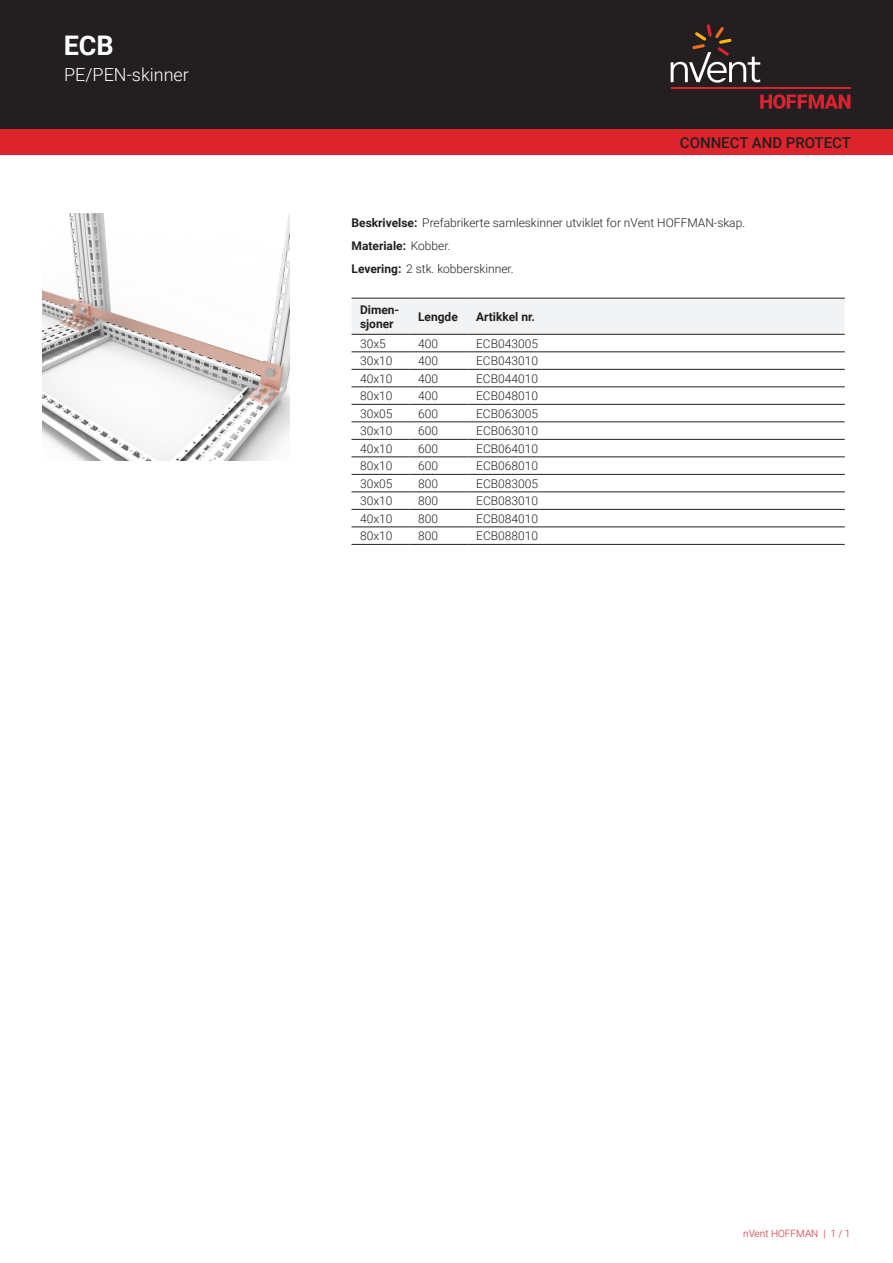
<style>
.page{position:relative;width:893px;height:1263px;background:#fff}
.page>*{position:absolute;margin:0;border:0;box-sizing:border-box;transform-origin:0 0}
.t1{font:700 27px "Roboto";color:#fff}
.t2{font:300 18px "Roboto";color:#fff}
.t3{font:500 15px "Roboto";color:#231f20}
.t4{font:300 12px/23px "Roboto";color:#231f20}
.t5{font:700 12px/14.4px "Roboto";color:#231f20}
.t6{font:300 10.05px "Roboto";color:#de252e}
.s1{font-weight:700}
</style>
<div class="page">
<div style="left:0;top:0;width:893px;height:129px;background:#231f20"></div>
<svg style="left:760px;top:94px;width:90px;height:15px"></svg>
<hr style="left:671px;top:88px;width:179px;height:1px;background:#db2230">
<svg style="left:671px;top:24px;width:89px;height:59px"></svg>
<div style="left:0;top:129px;width:893px;height:26px;background:#de252e"></div>
<div style="left:351px;top:299px;width:494px;height:35px;background:#f2f3f4"></div>
<hr style="left:351px;top:298px;width:59px;height:1px;background:#231f20">
<hr style="left:410px;top:298px;width:58px;height:1px;background:#231f20">
<hr style="left:468px;top:298px;width:377px;height:1px;background:#231f20">
<hr style="left:351px;top:352px;width:59px;height:1px;background:#231f20">
<hr style="left:410px;top:352px;width:58px;height:1px;background:#231f20">
<hr style="left:468px;top:352px;width:377px;height:1px;background:#231f20">
<hr style="left:351px;top:369px;width:59px;height:1px;background:#231f20">
<hr style="left:410px;top:369px;width:58px;height:1px;background:#231f20">
<hr style="left:468px;top:369px;width:377px;height:1px;background:#231f20">
<hr style="left:351px;top:387px;width:59px;height:1px;background:#231f20">
<hr style="left:410px;top:387px;width:58px;height:1px;background:#231f20">
<hr style="left:468px;top:387px;width:377px;height:1px;background:#231f20">
<hr style="left:351px;top:404px;width:59px;height:1px;background:#231f20">
<hr style="left:410px;top:404px;width:58px;height:1px;background:#231f20">
<hr style="left:468px;top:404px;width:377px;height:1px;background:#231f20">
<hr style="left:351px;top:422px;width:59px;height:1px;background:#231f20">
<hr style="left:410px;top:422px;width:58px;height:1px;background:#231f20">
<hr style="left:468px;top:422px;width:377px;height:1px;background:#231f20">
<hr style="left:351px;top:439px;width:59px;height:1px;background:#231f20">
<hr style="left:410px;top:439px;width:58px;height:1px;background:#231f20">
<hr style="left:468px;top:439px;width:377px;height:1px;background:#231f20">
<hr style="left:351px;top:457px;width:59px;height:1px;background:#231f20">
<hr style="left:410px;top:457px;width:58px;height:1px;background:#231f20">
<hr style="left:468px;top:457px;width:377px;height:1px;background:#231f20">
<hr style="left:351px;top:474px;width:59px;height:1px;background:#231f20">
<hr style="left:410px;top:474px;width:58px;height:1px;background:#231f20">
<hr style="left:468px;top:474px;width:377px;height:1px;background:#231f20">
<hr style="left:351px;top:492px;width:59px;height:1px;background:#231f20">
<hr style="left:410px;top:492px;width:58px;height:1px;background:#231f20">
<hr style="left:468px;top:492px;width:377px;height:1px;background:#231f20">
<hr style="left:351px;top:509px;width:59px;height:1px;background:#231f20">
<hr style="left:410px;top:509px;width:58px;height:1px;background:#231f20">
<hr style="left:468px;top:509px;width:377px;height:1px;background:#231f20">
<hr style="left:351px;top:527px;width:59px;height:1px;background:#231f20">
<hr style="left:410px;top:527px;width:58px;height:1px;background:#231f20">
<hr style="left:468px;top:527px;width:377px;height:1px;background:#231f20">
<hr style="left:351px;top:544px;width:59px;height:1px;background:#231f20">
<hr style="left:410px;top:544px;width:58px;height:1px;background:#231f20">
<hr style="left:468px;top:544px;width:377px;height:1px;background:#231f20">
<hr style="left:351px;top:334px;width:59px;height:1px;background:#231f20">
<hr style="left:410px;top:334px;width:58px;height:1px;background:#231f20">
<hr style="left:468px;top:334px;width:377px;height:1px;background:#231f20">
<img style="left:43px;top:213px;width:246px;height:247px">
<h1 class="t1" style="left:64px;top:27px;width:52px">ECB</h1>
<h2 class="t2" style="left:64px;top:62px;width:126px">PE/PEN-skinner</h2>
<p class="t3" style="left:680px;top:132px;width:173px">CONNECT AND PROTECT</p>
<p class="t4" style="left:351px;top:211px;width:395px"><span class="s1">Beskrivelse:</span> Prefabrikerte samleskinner utviklet for nVent HOFFMAN-skap.<br><span class="s1">Materiale:</span> Kobber.<br><span class="s1">Levering:</span> 2 stk. kobberskinner.</p>
<p class="t5" style="left:360px;top:302px;width:41px">Dimen&shy;sjoner</p>
<p class="t5" style="left:418px;top:309px;width:41px">Lengde</p>
<p class="t5" style="left:476px;top:309px;width:60px">Artikkel nr.</p>
<p class="t4" style="left:360px;top:331px;width:27px">30x5</p>
<p class="t4" style="left:418px;top:331px;width:21px">400</p>
<p class="t4" style="left:476px;top:331px;width:63px">ECB043005</p>
<p class="t4" style="left:360px;top:349px;width:34px">30x10</p>
<p class="t4" style="left:418px;top:349px;width:21px">400</p>
<p class="t4" style="left:476px;top:349px;width:63px">ECB043010</p>
<p class="t4" style="left:360px;top:366px;width:34px">40x10</p>
<p class="t4" style="left:418px;top:366px;width:21px">400</p>
<p class="t4" style="left:476px;top:366px;width:63px">ECB044010</p>
<p class="t4" style="left:360px;top:384px;width:34px">80x10</p>
<p class="t4" style="left:418px;top:384px;width:21px">400</p>
<p class="t4" style="left:476px;top:384px;width:63px">ECB048010</p>
<p class="t4" style="left:360px;top:401px;width:34px">30x05</p>
<p class="t4" style="left:418px;top:401px;width:21px">600</p>
<p class="t4" style="left:476px;top:401px;width:63px">ECB063005</p>
<p class="t4" style="left:360px;top:419px;width:34px">30x10</p>
<p class="t4" style="left:418px;top:419px;width:21px">600</p>
<p class="t4" style="left:476px;top:419px;width:63px">ECB063010</p>
<p class="t4" style="left:360px;top:436px;width:34px">40x10</p>
<p class="t4" style="left:418px;top:436px;width:21px">600</p>
<p class="t4" style="left:476px;top:436px;width:63px">ECB064010</p>
<p class="t4" style="left:360px;top:454px;width:34px">80x10</p>
<p class="t4" style="left:418px;top:454px;width:21px">600</p>
<p class="t4" style="left:476px;top:454px;width:63px">ECB068010</p>
<p class="t4" style="left:360px;top:471px;width:34px">30x05</p>
<p class="t4" style="left:418px;top:471px;width:21px">800</p>
<p class="t4" style="left:476px;top:471px;width:63px">ECB083005</p>
<p class="t4" style="left:360px;top:489px;width:34px">30x10</p>
<p class="t4" style="left:418px;top:489px;width:21px">800</p>
<p class="t4" style="left:476px;top:489px;width:63px">ECB083010</p>
<p class="t4" style="left:360px;top:506px;width:34px">40x10</p>
<p class="t4" style="left:418px;top:506px;width:21px">800</p>
<p class="t4" style="left:476px;top:506px;width:63px">ECB084010</p>
<p class="t4" style="left:360px;top:524px;width:34px">80x10</p>
<p class="t4" style="left:418px;top:524px;width:21px">800</p>
<p class="t4" style="left:476px;top:524px;width:63px">ECB088010</p>
<p class="t6" style="left:743px;top:1226px;width:109px">nVent HOFFMAN | 1 / 1</p>
</div>
